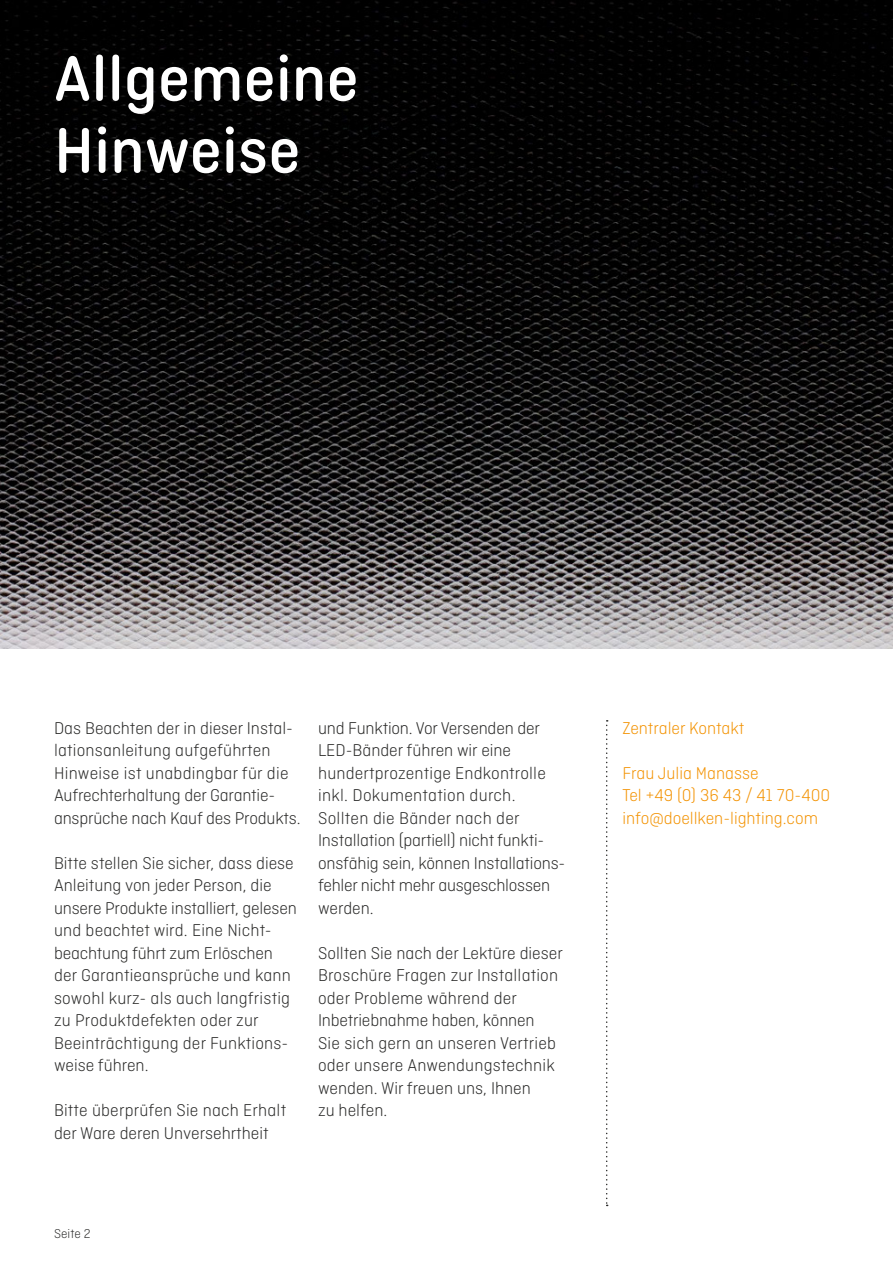
<style>
.page{position:relative;width:893px;height:1263px;background:#fff}
.page>*{position:absolute;margin:0;border:0;box-sizing:border-box;transform-origin:0 0}
.t1{font:500 67.5px/72px "Ciutadella Rounded";letter-spacing:.005em;color:#fff}
.t2{font:300 18px/22.5px "Ciutadella Rounded";color:#282827}
.t3{font:300 18px/22.5px "Ciutadella Rounded";color:#f39200}
.t4{font:300 13.5px "Ciutadella Rounded";color:#282827}
</style>
<div class="page">
<img style="left:0;top:0;width:893px;height:648px">
<svg style="left:606px;top:720px;width:2px;height:486px"></svg>
<h1 class="t1" style="left:54px;top:43px;width:306px">Allgemeine<br>Hinweise</h1>
<p class="t2" style="left:54px;top:716px;width:248px">Das Beachten der in dieser Instal&shy;lationsanleitung aufgeführten Hinweise ist unabdingbar für die Aufrechterhaltung der Garantie&shy;ansprüche nach Kauf des Produkts.</p>
<p class="t2" style="left:54px;top:851px;width:244px">Bitte stellen Sie sicher, dass diese<br>Anleitung von jeder Person, die unsere Produkte installiert, gelesen und beachtet wird. Eine Nicht&shy;beachtung führt zum Erlöschen der Garantieansprüche und kann sowohl kurz- als auch langfristig zu Produktdefekten oder zur<br>Beeinträchtigung der Funktions&shy;weise führen.</p>
<p class="t2" style="left:54px;top:1099px;width:234px">Bitte überprüfen Sie nach Erhalt der Ware deren Unversehrtheit</p>
<p class="t2" style="left:318px;top:716px;width:249px">und Funktion. Vor Versenden der<br>LED-Bänder führen wir eine hundertprozentige Endkontrolle inkl. Dokumentation durch.<br>Sollten die Bänder nach der<br>Installation (partiell) nicht funkti&shy;onsfähig sein, können Installations&shy;fehler nicht mehr ausgeschlossen werden.</p>
<p class="t2" style="left:318px;top:941px;width:246px">Sollten Sie nach der Lektüre dieser<br>Broschüre Fragen zur Installation oder Probleme während der<br>Inbetriebnahme haben, können<br>Sie sich gern an unseren Vertrieb oder unsere Anwendungstechnik wenden. Wir freuen uns, Ihnen<br>zu helfen.</p>
<p class="t4" style="left:54px;top:1226px;width:38px">Seite 2</p>
<p class="t3" style="left:622px;top:716px;width:123px">Zentraler Kontakt</p>
<p class="t3" style="left:622px;top:761px;width:209px">Frau Julia Manasse<br>Tel +49 (0) 36 43 / 41 70-400 info@doellken-lighting.com</p>
</div>
